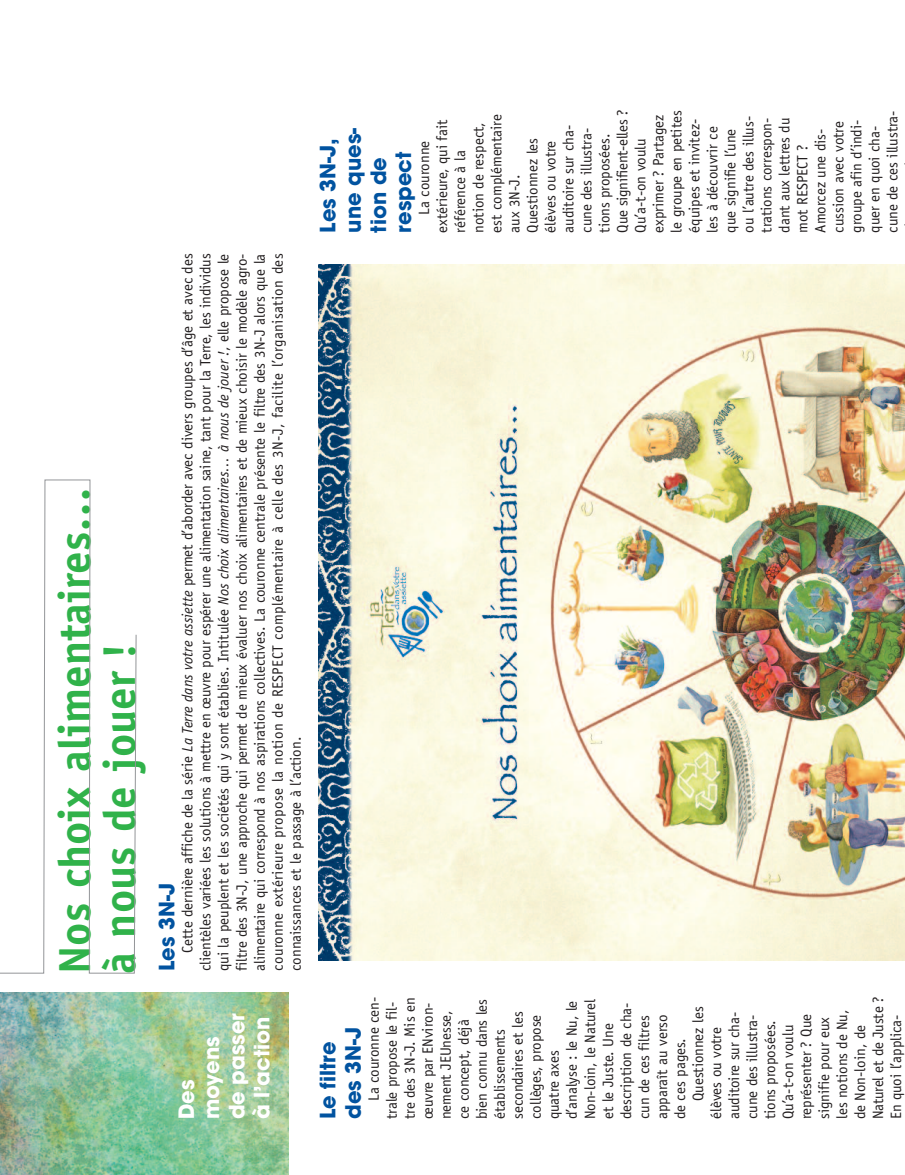
<style>
.page{position:relative;width:905px;height:1175px;background:#fff}
.page>*{position:absolute;margin:0;border:0;box-sizing:border-box;transform-origin:0 0}
.t1{font:700 45px/45px "Officina Sans";color:#30b24a}
.t2{font:700 21px/25.2px "Avant Garde";color:#0153a0}
.t3{font:700 21px/25.2px "Avant Garde";color:#fff}
.t4{font:15px/18px "Officina Sans";color:#231f20}
.s1{font-style:italic}
</style>
<div class="page">
<img style="left:0;top:992px;width:288px;height:182px">
<svg style="left:0;top:480px;width:136px;height:493px"></svg>
<img style="left:318px;top:264px;width:586px;height:696px">
<h1 class="t1" style="left:56px;top:974px;width:488px;rotate:-90deg">Nos choix alimentaires… à nous de jouer !</h1>
<p class="t4" style="left:180px;top:971px;width:719px;text-align:justify;text-indent:18px;rotate:-90deg">Cette dernière affiche de la série <span class="s1">La Terre dans votre assiette</span> permet d’aborder avec divers groupes d’âge et avec des clientèles variées les solutions à mettre en œuvre pour espérer une alimentation saine, tant pour la Terre, les individus qui la peuplent et les sociétés qui y sont établies. Intitulée <span class="s1">Nos choix alimentaires… à nous de jouer !</span>, elle propose le filtre des 3N-J, une approche qui permet de mieux évaluer nos choix alimentaires et de mieux choisir le modèle agro&shy;alimentaire qui correspond à nos aspirations collectives. La couronne centrale présente le filtre des 3N-J alors que la couronne extérieure propose la notion de RESPECT complémentaire à celle des 3N-J, facilite l’organisation des connaissances et le passage à l’action.</p>
<h2 class="t2" style="left:157px;top:970px;width:89px;rotate:-90deg">Les 3N-J</h2>
<h2 class="t3" style="left:176px;top:1119px;width:108px;rotate:-90deg">Des moyens de passer à l’action</h2>
<p class="t4" style="left:416px;top:233px;width:124px;text-indent:18px;rotate:-90deg">La couronne extérieure, qui fait référence à la notion de respect, est complémentaire aux 3N-J.<br>Questionnez les élèves ou votre auditoire sur cha&shy;cune des illustra&shy;tions proposées.<br>Que signifient-elles ?<br>Qu’a-t-on voulu exprimer ? Partagez le groupe en petites équipes et invitez&shy;les à découvrir ce que signifie l’une<br>ou l’autre des illus&shy;trations correspon&shy;dant aux lettres du mot RESPECT ?<br>Amorcez une dis&shy;cussion avec votre groupe afin d’indi&shy;quer en quoi cha&shy;cune de ces illustra-</p>
<h2 class="t2" style="left:318px;top:232px;width:106px;rotate:-90deg">Les 3N-J, une ques&shy;tion de respect</h2>
<p class="t4" style="left:366px;top:1119px;width:124px;text-indent:18px;rotate:-90deg">La couronne cen&shy;trale propose le fil&shy;tre des 3N-J. Mis en œuvre par ENviron&shy;nement JEUnesse, ce concept, déjà bien connu dans les établissements secondaires et les collèges, propose quatre axes d’analyse : le Nu, le<br>Non-loin, le Naturel et le Juste. Une description de cha&shy;cun de ces filtres apparaît au verso de ces pages.</p>
<p class="t4" style="left:690px;top:1119px;width:124px;text-indent:18px;rotate:-90deg">Questionnez les élèves ou votre auditoire sur cha&shy;cune des illustra&shy;tions proposées.<br>Qu’a-t-on voulu représenter ? Que signifie pour eux<br>les notions de Nu, de Non-loin, de<br>Naturel et de Juste ?<br>En quoi l’applica-</p>
<h2 class="t2" style="left:318px;top:1119px;width:94px;rotate:-90deg">Le filtre des 3N-J</h2>
</div>
